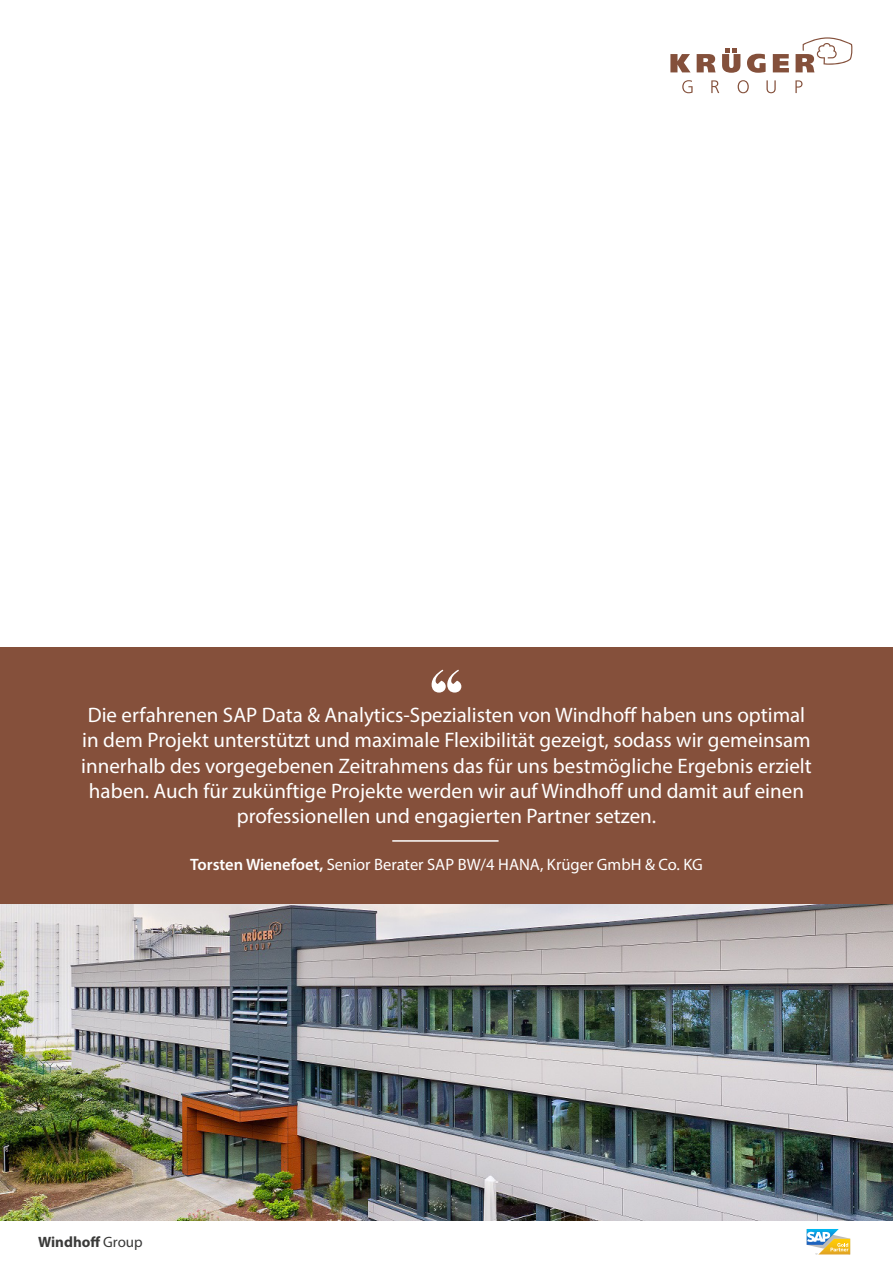
<style>
.page{position:relative;width:893px;height:1263px;background:#fff}
.page>*{position:absolute;margin:0;border:0;box-sizing:border-box;transform-origin:0 0}
.t1{font:21px/25.2px "Myriad Pro";color:#fff;text-align:center}
.t2{font:16.5px "Myriad Pro";color:#fff}
.t3{font:700 15px "Myriad Pro";color:#3a3a39}
.s1{font-weight:600}
.s2{font-weight:400}
</style>
<div class="page">
<div style="left:0;top:647px;width:893px;height:258px;background:#85503b"></div>
<svg style="left:432px;top:670px;width:29px;height:22px"></svg>
<img style="left:0;top:905px;width:893px;height:315px">
<svg style="left:807px;top:1229px;width:43px;height:25px"></svg>
<hr style="left:392px;top:840px;width:107px;height:2px;background:#fff">
<svg style="left:670px;top:54px;width:20px;height:18px"></svg>
<svg style="left:722px;top:49px;width:18px;height:24px"></svg>
<svg style="left:697px;top:54px;width:19px;height:18px"></svg>
<svg style="left:773px;top:54px;width:16px;height:18px"></svg>
<svg style="left:747px;top:54px;width:19px;height:19px"></svg>
<svg style="left:796px;top:37px;width:57px;height:35px"></svg>
<svg style="left:795px;top:80px;width:7px;height:13px"></svg>
<svg style="left:682px;top:80px;width:11px;height:13px"></svg>
<svg style="left:711px;top:80px;width:8px;height:13px"></svg>
<svg style="left:738px;top:80px;width:11px;height:13px"></svg>
<svg style="left:766px;top:80px;width:10px;height:13px"></svg>
<p class="t1" style="left:81px;top:702px;width:732px">Die erfahrenen SAP Data &amp; Analytics-Spezialisten von Windhoff haben uns optimal in dem Projekt unterstützt und maximale Flexibilität gezeigt, sodass wir gemeinsam innerhalb des vorgegebenen Zeitrahmens das für uns bestmögliche Ergebnis erzielt haben. Auch für zukünftige Projekte werden wir auf Windhoff und damit auf einen professionellen und engagierten Partner setzen.</p>
<p class="t2" style="left:190px;top:854px;width:514px"><span class="s1">Torsten Wienefoet,</span> Senior Berater SAP BW/4 HANA, Krüger GmbH &amp; Co. KG</p>
<p class="t3" style="left:38px;top:1232px;width:106px">Windhoff <span class="s2">Group</span></p>
</div>
